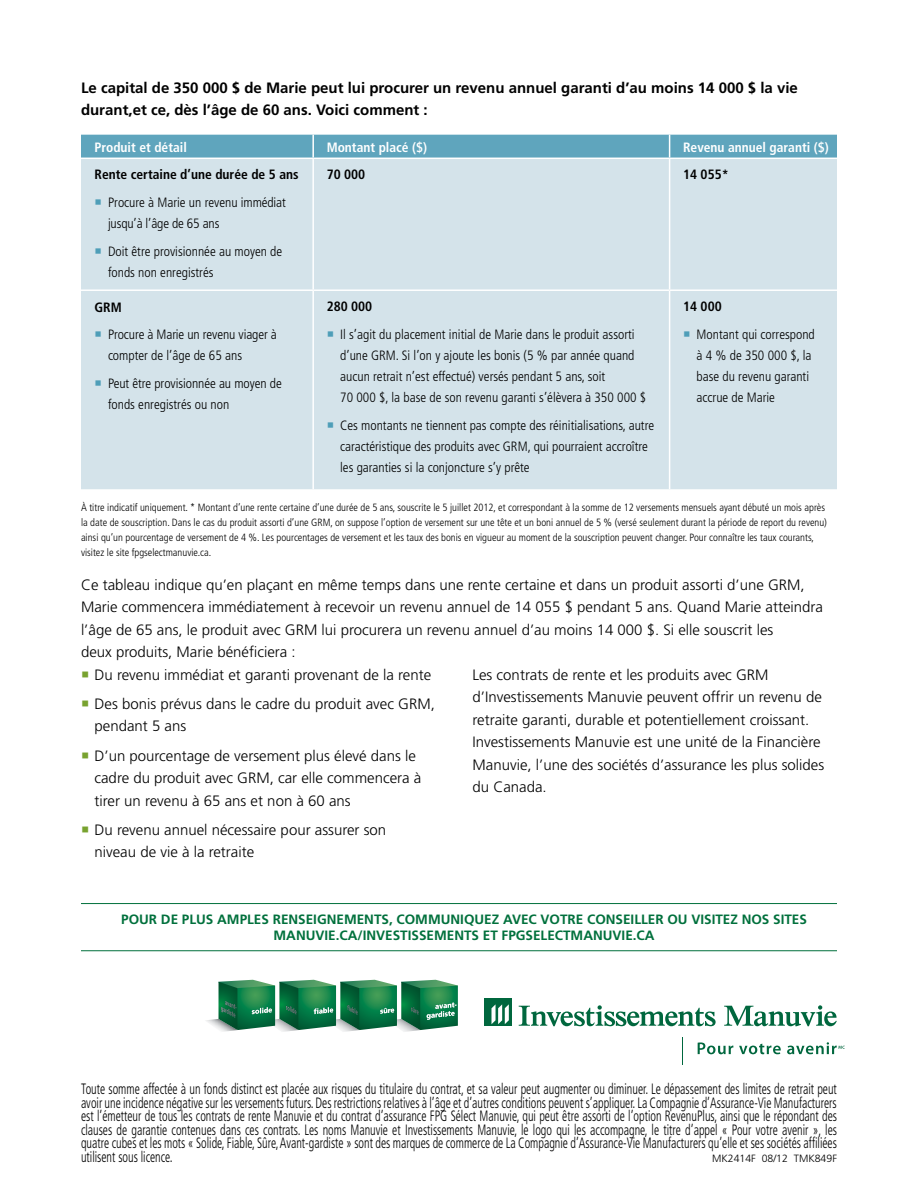
<style>
.page{position:relative;width:918px;height:1188px;background:#fff}
.page>*{position:absolute;margin:0;border:0;box-sizing:border-box;transform-origin:0 0}
.t1{font:300 15px/22.5px "Frutiger";color:#000}
.t2{font:300 condensed 15px/13.5px "Frutiger";color:#000;text-align:justify;scale:.8 1}
.t3{font:700 15px/22.5px "Frutiger";color:#000}
.t4{font:300 condensed 13.5px/21px "Frutiger";color:#000}
.t5{font:700 13.5px/16.2px "Frutiger";color:#00703c;text-align:center}
.t6{font:700 condensed 13.5px "Frutiger";color:#000}
.t7{font:700 condensed 13.5px "Frutiger";color:#fff}
.t8{font:300 condensed 10.5px/15px "Frutiger";color:#000}
.t9{font:300 10.5px "Frutiger";color:#000}
.s1{color:#4e9eb8}
.s2{color:#78a22f}
</style>
<div class="page">
<hr style="left:81px;top:903px;width:756px;height:1px;background:#00703c">
<hr style="left:81px;top:950px;width:756px;height:1px;background:#00703c">
<div style="left:485px;top:999px;width:27px;height:27px;background:#00673e"></div>
<svg style="left:491px;top:1004px;width:18px;height:20px"></svg>
<svg style="left:519px;top:1005px;width:197px;height:21px"></svg>
<svg style="left:724px;top:1005px;width:113px;height:21px"></svg>
<svg style="left:682px;top:1037px;width:1px;height:27px"></svg>
<svg style="left:698px;top:1042px;width:35px;height:12px"></svg>
<svg style="left:739px;top:1044px;width:42px;height:10px"></svg>
<svg style="left:787px;top:1042px;width:58px;height:12px"></svg>
<img style="left:206px;top:1019px;width:31px;height:13px">
<img style="left:280px;top:1030px;width:18px;height:2px">
<img style="left:402px;top:1030px;width:18px;height:2px">
<svg style="left:219px;top:980px;width:239px;height:50px;background:#378c62"></svg>
<div style="left:81px;top:159px;width:756px;height:330px;background:#d4e3ea"></div>
<div style="left:81px;top:135px;width:756px;height:23px;background:#5fa5bd"></div>
<hr style="left:312px;top:159px;width:2px;height:130px;background:#fff">
<hr style="left:669px;top:159px;width:1px;height:130px;background:#fff">
<hr style="left:81px;top:289px;width:232px;height:2px;background:#fff">
<hr style="left:313px;top:289px;width:357px;height:2px;background:#fff">
<hr style="left:670px;top:289px;width:167px;height:2px;background:#fff">
<hr style="left:312px;top:291px;width:2px;height:198px;background:#fff">
<hr style="left:669px;top:291px;width:1px;height:198px;background:#fff">
<p class="t3" style="left:81px;top:76px;width:718px">LE CAPITAL DE 350 000 $ DE MARIE PEUT LUI PROCURER UN REVENU ANNUEL GARANTI D’AU MOINS 14 000 $ LA VIE<br>DURANT,ET CE, DÈS L’ÂGE DE 60 ANS. VOICI COMMENT :</p>
<p class="t7" style="left:94px;top:139px;width:94px">Produit et détail</p>
<p class="t7" style="left:327px;top:139px;width:102px">Montant placé ($)</p>
<p class="t7" style="left:683px;top:139px;width:147px">Revenu annuel garanti ($)</p>
<p class="t6" style="left:94px;top:167px;width:206px">Rente certaine d’une durée de 5 ans</p>
<p class="t4" style="left:108px;top:192px;width:179px;text-indent:-14px"><span class="s1">○</span> Procure à Marie un revenu immédiat jusqu’à l’âge de 65 ans</p>
<p class="t4" style="left:108px;top:241px;width:176px;text-indent:-14px"><span class="s1">○</span> Doit être provisionnée au moyen de fonds non enregistrés</p>
<p class="t6" style="left:327px;top:167px;width:40px">70 000</p>
<p class="t6" style="left:683px;top:167px;width:47px">14 055*</p>
<p class="t6" style="left:94px;top:299px;width:29px">GRM</p>
<p class="t4" style="left:108px;top:324px;width:170px;text-indent:-14px"><span class="s1">○</span> Procure à Marie un revenu viager à compter de l’âge de 65 ans</p>
<p class="t4" style="left:108px;top:373px;width:175px;text-indent:-14px"><span class="s1">○</span> Peut être provisionnée au moyen de fonds enregistrés ou non</p>
<p class="t6" style="left:327px;top:299px;width:47px">280 000</p>
<p class="t4" style="left:340px;top:324px;width:308px;text-indent:-14px"><span class="s1">○</span> Il s’agit du placement initial de Marie dans le produit assorti d’une GRM. Si l’on y ajoute les bonis (5 % par année quand aucun retrait n’est effectué) versés pendant 5 ans, soit<br>70 000 $, la base de son revenu garanti s’élèvera à 350 000 $</p>
<p class="t4" style="left:340px;top:415px;width:316px;text-indent:-14px"><span class="s1">○</span> Ces montants ne tiennent pas compte des réinitialisations, autre caractéristique des produits avec GRM, qui pourraient accroître les garanties si la conjoncture s’y prête</p>
<p class="t6" style="left:683px;top:299px;width:40px">14 000</p>
<p class="t4" style="left:697px;top:324px;width:120px;text-indent:-14px"><span class="s1">○</span> Montant qui correspond à 4 % de 350 000 $, la base du revenu garanti accrue de Marie</p>
<p class="t8" style="left:81px;top:500px;width:748px">À titre indicatif uniquement. * Montant d’une rente certaine d’une durée de 5 ans, souscrite le 5 juillet 2012, et correspondant à la somme de 12 versements mensuels ayant débuté un mois après la date de souscription. Dans le cas du produit assorti d’une GRM, on suppose l’option de versement sur une tête et un boni annuel de 5 % (versé seulement durant la période de report du revenu) ainsi qu’un pourcentage de versement de 4 %. Les pourcentages de versement et les taux des bonis en vigueur au moment de la souscription peuvent changer. Pour connaître les taux courants, visitez le site fpgselectmanuvie.ca.</p>
<p class="t1" style="left:81px;top:573px;width:744px">Ce tableau indique qu’en plaçant en même temps dans une rente certaine et dans un produit assorti d’une GRM, Marie commencera immédiatement à recevoir un revenu annuel de 14 055 $ pendant 5 ans. Quand Marie atteindra l’âge de 65 ans, le produit avec GRM lui procurera un revenu annuel d’au moins 14 000 $. Si elle souscrit les<br>deux produits, Marie bénéficiera :</p>
<p class="t1" style="left:81px;top:663px;width:352px"><span class="s2">○</span> Du revenu immédiat et garanti provenant de la rente</p>
<p class="t1" style="left:94px;top:692px;width:342px;text-indent:-14px"><span class="s2">○</span> Des bonis prévus dans le cadre du produit avec GRM, pendant 5 ans</p>
<p class="t1" style="left:94px;top:744px;width:328px;text-indent:-14px"><span class="s2">○</span> D’un pourcentage de versement plus élevé dans le cadre du produit avec GRM, car elle commencera à tirer un revenu à 65 ans et non à 60 ans</p>
<p class="t1" style="left:94px;top:818px;width:293px;text-indent:-14px"><span class="s2">○</span> Du revenu annuel nécessaire pour assurer son niveau de vie à la retraite</p>
<p class="t1" style="left:472px;top:663px;width:353px">Les contrats de rente et les produits avec GRM d’Investissements Manuvie peuvent offrir un revenu de retraite garanti, durable et potentiellement croissant.<br>Investissements Manuvie est une unité de la Financière Manuvie, l’une des sociétés d’assurance les plus solides du Canada.</p>
<p class="t5" style="left:121px;top:911px;width:687px">POUR DE PLUS AMPLES RENSEIGNEMENTS, COMMUNIQUEZ AVEC VOTRE CONSEILLER OU VISITEZ NOS SITES<br>MANUVIE.CA/INVESTISSEMENTS ET FPGSELECTMANUVIE.CA</p>
<p class="t2" style="left:81px;top:1083px;width:947px">Toute somme affectée à un fonds distinct est placée aux risques du titulaire du contrat, et sa valeur peut augmenter ou diminuer. Le dépassement des limites de retrait peut avoir une incidence négative sur les versements futurs. Des restrictions relatives à l’âge et d’autres conditions peuvent s’appliquer. La Compagnie d’Assurance-Vie Manufacturers est l’émetteur de tous les contrats de rente Manuvie et du contrat d’assurance FPG Sélect Manuvie, qui peut être assorti de l’option RevenuPlus, ainsi que le répondant des clauses de garantie contenues dans ces contrats. Les noms Manuvie et Investissements Manuvie, le logo qui les accompagne, le titre d’appel « Pour votre avenir », les quatre cubes et les mots « Solide, Fiable, Sûre, Avant-gardiste » sont des marques de commerce de La Compagnie d’Assurance-Vie Manufacturers qu’elle et ses sociétés affiliées utilisent sous licence.</p>
<p class="t9" style="left:712px;top:1152px;width:126px">m k2414F 08/12 TMK849F</p>
</div>
